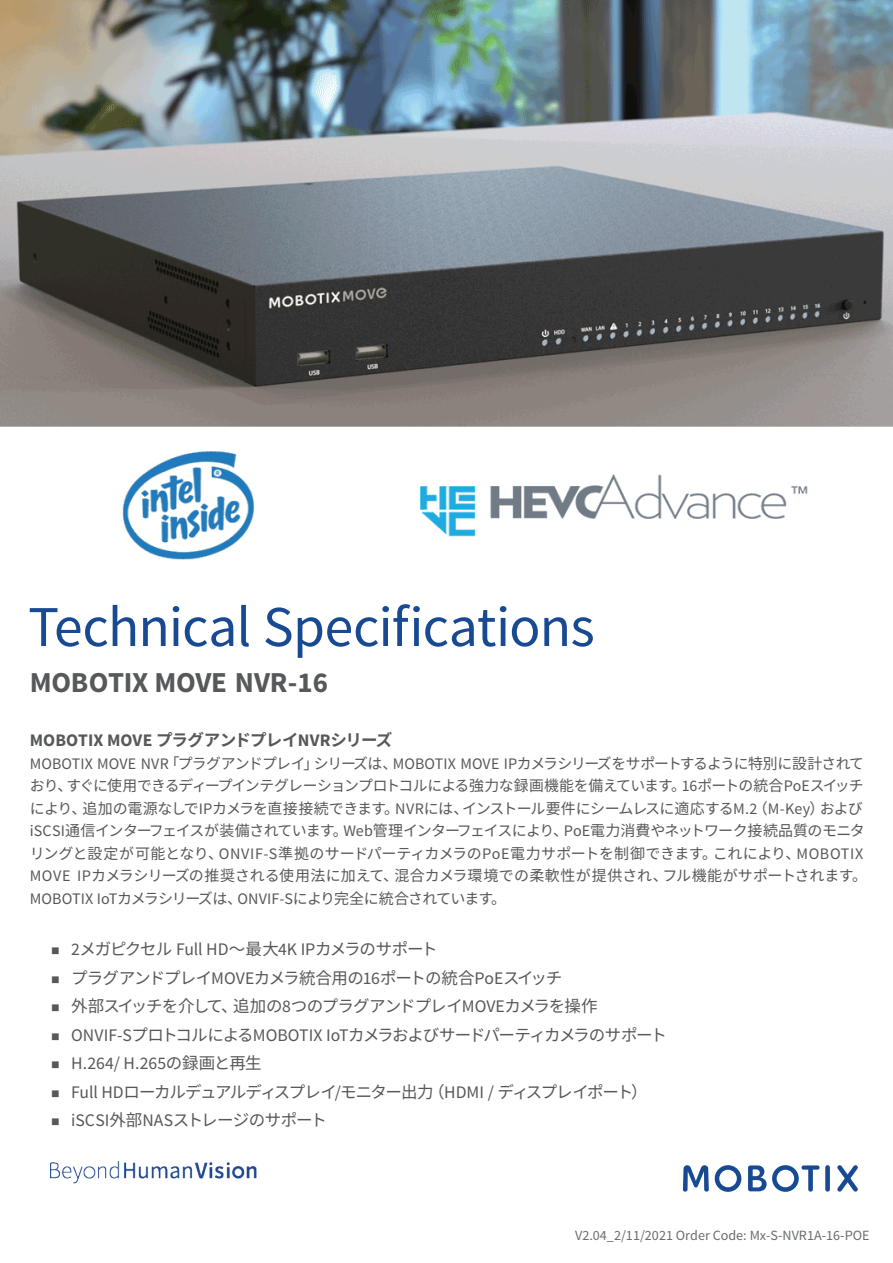
<style>
.page{position:relative;width:893px;height:1263px;background:#fff}
.page>*{position:absolute;margin:0;border:0;box-sizing:border-box;transform-origin:0 0}
.t1{font:57.75px "Source Sans Pro";letter-spacing:-.015em;color:#184a93}
.t2{font:700 28.95px "Source Sans Pro";letter-spacing:-.01em;color:#57585a}
.t3{font:700 17.7px "Source Sans Pro";letter-spacing:.005em;color:#57585a}
.t4{font:17.7px "Source Sans Pro";color:#57585a}
.t5{font:16.5px "Noto Sans CJ Kjp";letter-spacing:-.065em;color:#57585a}
.t6{font:16.5px "Noto Sans CJ Kjp";letter-spacing:-.09em;color:#57585a}
.t7{font:16.5px "Noto Sans CJ Kjp";letter-spacing:-.04em;color:#57585a}
.t8{font:15px/22.5px "Noto Sans CJ Kjp";letter-spacing:-.04em;color:#57585a}
.t9{font:14.1px "Source Sans Pro";color:#6a6c6f}
.s1{font-family:"Noto Sans CJ Kjp";font-size:16.5px}
.s2{font-family:"Source Sans Pro";font-size:16.05px}
.s3{font-family:"Source Sans Pro";font-size:17.7px}
</style>
<div class="page">
<img style="left:51px;top:1161px;width:205px;height:23px">
<svg style="left:683px;top:1165px;width:26px;height:26px"></svg>
<div style="left:825px;top:1165px;width:5px;height:26px;background:#184a93;border-radius:2px"></div>
<svg style="left:837px;top:1165px;width:21px;height:26px"></svg>
<svg style="left:715px;top:1165px;width:26px;height:27px"></svg>
<svg style="left:748px;top:1165px;width:72px;height:27px"></svg>
<img style="left:0;top:0;width:893px;height:560px">
<h1 class="t1" style="left:28px;top:591px;width:568px">Technical Specifications</h1>
<h2 class="t2" style="left:30px;top:664px;width:300px">MOBOTIX MOVE NVR-16</h2>
<p class="t3" style="left:30px;top:728px;width:364px">MOBOTIX MOVE <span class="s1">プラグアンドプレイ</span>NVR<span class="s1">シリーズ</span></p>
<p class="t8" style="left:30px;top:752px;width:839px"><span class="s2">MOBOTIX MOVE NVR</span>「プラグアンドプレイ」シリーズは、<span class="s2">MOBOTIX MOVE IP</span>カメラシリーズをサポートするように特別に設計されており、すぐに使用できるディープインテグレーションプロトコルによる強力な録画機能を備えています。<span class="s2">16</span>ポートの統合<span class="s2">PoE</span>スイッチにより、追加の電源なしで<span class="s2">IP</span>カメラを直接接続できます。<span class="s2">NVR</span>には、インストール要件にシームレスに適応する<span class="s2">M.2</span>（<span class="s2">M-Key</span>）および<span class="s2">iSCSI</span>通信インターフェイスが装備されています。<span class="s2">Web</span>管理インターフェイスにより、<span class="s2">PoE</span>電力消費やネットワーク接続品質のモニタリングと設定が可能となり、<span class="s2">ONVIF-S</span>準拠のサードパーティカメラの<span class="s2">PoE</span>電力サポートを制御できます。これにより、<span class="s2">MOBOTIX MOVE IP</span>カメラシリーズの推奨される使用法に加えて、混合カメラ環境での柔軟性が提供され、フル機能がサポートされます。<span class="s2">MOBOTIX IoT</span>カメラシリーズは、<span class="s2">ONVIF-S</span>により完全に統合されています。</p>
<p class="t5" style="left:51px;top:940px;width:388px">■ <span class="s3">2</span>メガピクセル <span class="s3">Full HD</span>～最大<span class="s3">4K IP</span>カメラのサポート</p>
<p class="t5" style="left:51px;top:968px;width:513px">■ プラグアンドプレイ<span class="s3">MOVE</span>カメラ統合用の<span class="s3">16</span>ポートの統合<span class="s3">PoE</span>スイッチ</p>
<p class="t5" style="left:51px;top:997px;width:548px">■ 外部スイッチを介して、追加の<span class="s3">8</span>つのプラグアンドプレイ<span class="s3">MOVE</span>カメラを操作</p>
<p class="t5" style="left:51px;top:1025px;width:617px">■ <span class="s3">ONVIF-S</span>プロトコルによる<span class="s3">MOBOTIX IoT</span>カメラおよびサードパーティカメラのサポート</p>
<p class="t4" style="left:51px;top:1052px;width:212px">■ H.264/ H.265<span class="s1">の録画と再生</span></p>
<p class="t6" style="left:51px;top:1082px;width:598px">■ <span class="s3">Full HD</span>ローカルデュアルディスプレイ<span class="s3">/</span>モニター出力（<span class="s3">HDMI /</span> ディスプレイポート）</p>
<p class="t7" style="left:51px;top:1111px;width:277px">■ <span class="s3">iSCSI</span>外部<span class="s3">NAS</span>ストレージのサポート</p>
<p class="t9" style="left:575px;top:1226px;width:296px">V2.04_2/11/2021 Order Code: Mx-S-NVR1A-16-POE</p>
</div>
